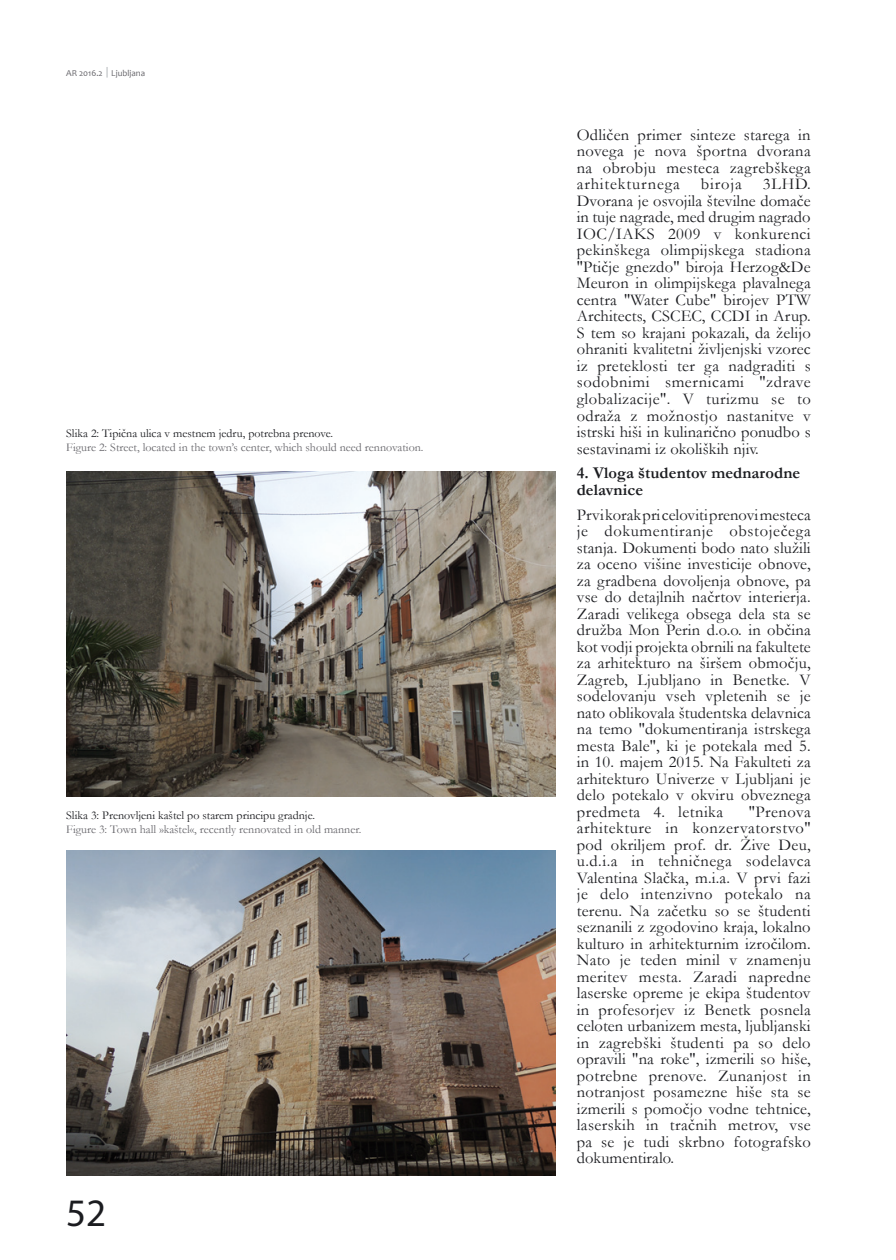
<style>
.page{position:relative;width:896px;height:1260px;background:#fff}
.page>*{position:absolute;margin:0;border:0;box-sizing:border-box;transform-origin:0 0}
.t1{font:39px "Myriad Pro";color:#1b1c20}
.t2{font:16.5px/16.5px "Garamond";letter-spacing:.02em;color:#1b1c20;text-align:justify}
.t3{font:700 16.5px/16.5px "Garamond";letter-spacing:.005em;color:#1b1c20}
.t4{font:12px "Garamond";color:#68676c}
.t5{font:12px "Garamond";color:#1b1c20}
.t6{font:9px "Candara";color:#68676c}
</style>
<div class="page">
<svg style="left:106px;top:67px;width:2px;height:11px"></svg>
<img style="left:66px;top:850px;width:489px;height:325px">
<img style="left:66px;top:471px;width:489px;height:326px">
<p class="t6" style="left:66px;top:67px;width:80px">AR 2016.2 Ljubljana</p>
<p class="t5" style="left:66px;top:425px;width:268px">Slika 2: Tipična ulica v mestnem jedru, potrebna prenove.</p>
<p class="t4" style="left:66px;top:440px;width:359px">Figure 2: Street, located in the town’s center, which should need rennovation.</p>
<p class="t5" style="left:66px;top:807px;width:250px">Slika 3: Prenovljeni kaštel po starem principu gradnje.</p>
<p class="t4" style="left:66px;top:821px;width:297px">Figure 3: Town hall »kaštel«, recently rennovated in old manner.</p>
<h1 class="t1" style="left:66px;top:1189px;width:42px">52</h1>
<p class="t2" style="left:576px;top:126px;width:235px">Odličen primer sinteze starega in novega je nova športna dvorana na obrobju mesteca zagrebškega arhitekturnega</p>
<p class="t2" style="left:701px;top:176px;width:42px">biroja</p>
<p class="t2" style="left:576px;top:176px;width:235px;text-indent:186px">3LHD.<br>Dvorana je osvojila številne domače in tuje nagrade, med drugim nagrado IOC/IAKS 2009 v konkurenci pekinškega olimpijskega stadiona ″Ptičje gnezdo″ biroja Herzog&amp;De Meuron in olimpijskega plavalnega centra ″Water Cube″ birojev PTW Architects, CSCEC, CCDI in Arup.<br>S tem so krajani pokazali, da želijo ohraniti kvalitetni življenjski vzorec iz preteklosti ter ga nadgraditi s sodobnimi smernicami ″zdrave globalizacije″. V turizmu se to odraža z možnostjo nastanitve v istrski hiši in kulinarično ponudbo s sestavinami iz okoliških njiv.</p>
<p class="t3" style="left:576px;top:465px;width:225px">4. Vloga študentov mednarodne delavnice</p>
<p class="t2" style="left:576px;top:506px;width:235px">Prvi korak pri celoviti prenovi mesteca je dokumentiranje obstoječega stanja. Dokumenti bodo nato služili za oceno višine investicije obnove, za gradbena dovoljenja obnove, pa vse do detajlnih načrtov interierja.<br>Zaradi velikega obsega dela sta se družba Mon Perin d.o.o. in občina kot vodji projekta obrnili na fakultete za arhitekturo na širšem območju, Zagreb, Ljubljano in Benetke. V sodelovanju vseh vpletenih se je nato oblikovala študentska delavnica na temo ″dokumentiranja istrskega mesta Bale″, ki je potekala med 5. in 10. majem 2015. Na Fakulteti za arhitekturo Univerze v Ljubljani je delo potekalo v okviru obveznega predmeta 4. letnika</p>
<p class="t2" style="left:576px;top:803px;width:235px;text-indent:172px">″Prenova arhitekture in konzervatorstvo″ pod okriljem prof. dr. Žive Deu, u.d.i.a in tehničnega sodelavca Valentina Slačka, m.i.a. V prvi fazi je delo intenzivno potekalo na terenu. Na začetku so se študenti seznanili z zgodovino kraja, lokalno kulturo in arhitekturnim izročilom.<br>Nato je teden minil v znamenju meritev mesta. Zaradi napredne laserske opreme je ekipa študentov in profesorjev iz Benetk posnela celoten urbanizem mesta, ljubljanski in zagrebški študenti pa so delo opravili ″na roke″, izmerili so hiše, potrebne prenove. Zunanjost in notranjost posamezne hiše sta se izmerili s pomočjo vodne tehtnice, laserskih in tračnih metrov, vse pa se je tudi skrbno fotografsko dokumentiralo.</p>
</div>
